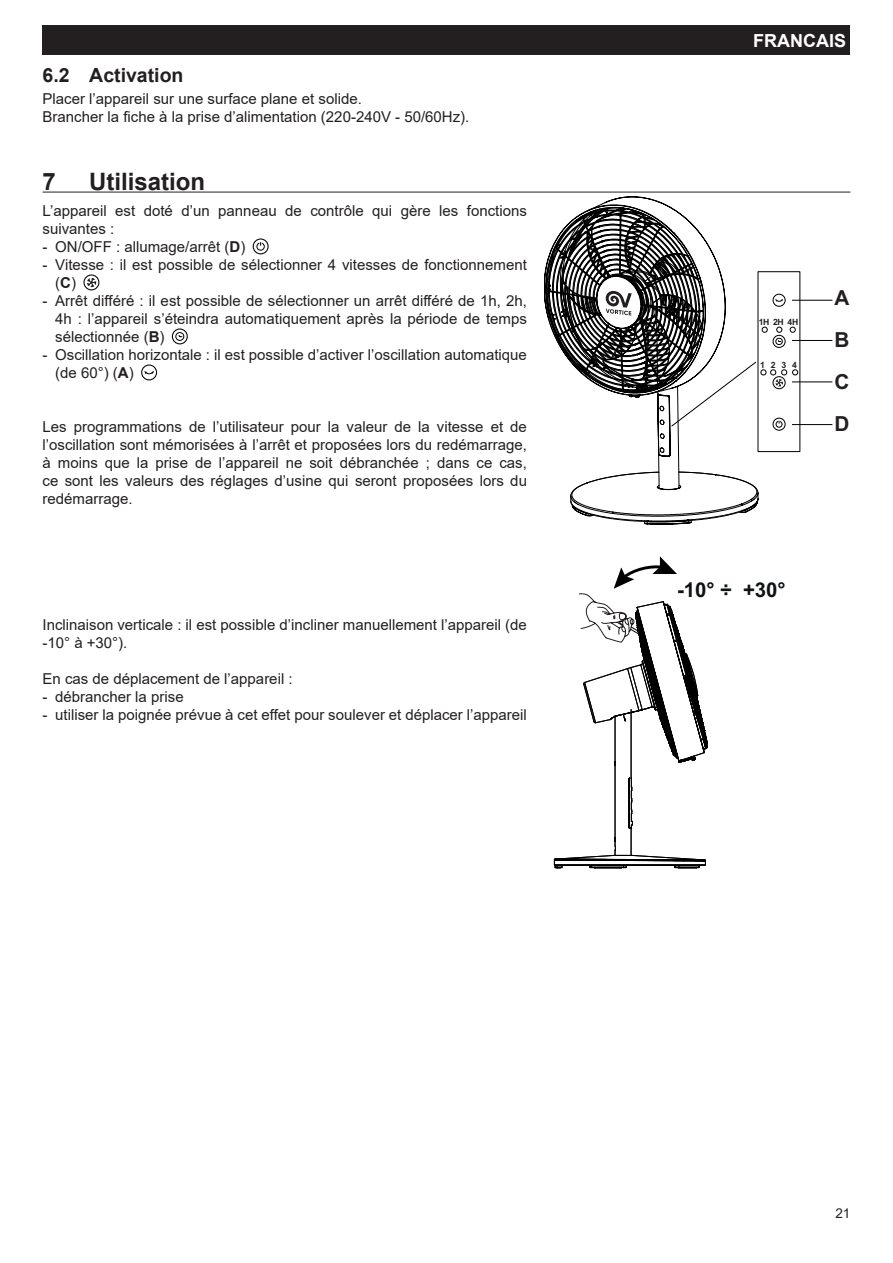
<style>
.page{position:relative;width:893px;height:1263px;background:#fff}
.page>*{position:absolute;margin:0;border:0;box-sizing:border-box;transform-origin:0 0}
.t1{font:700 24px "Arial";color:#231f20}
.t2{font:700 20.7px/42.2px "Arial";color:#231f20;text-align:justify}
.t3{font:700 20.4px "Arial";color:#101315}
.t4{font:700 19.5px "Arial";color:#231f20}
.t5{font:700 18px "Arial";color:#fff}
.Testo{font:15px/18px "Arial";color:#231f20}
.t6{font:13.5px "Arial";color:#231f20}
.t7{font:700 8.7px "Arial";color:#231f20}
.s1{font-weight:700}
</style>
<div class="page">
<div style="left:43px;top:26px;width:807px;height:29px;background:#231f20"></div>
<hr style="left:43px;top:192px;width:807px;height:1px;background:#231f20">
<div style="left:253px;top:238px;width:16px;height:16px;border:1px solid #000001;border-radius:50%"></div>
<svg style="left:256px;top:241px;width:9px;height:10px"></svg>
<div style="left:83px;top:274px;width:16px;height:16px;border:1px solid #000001;border-radius:50%"></div>
<svg style="left:87px;top:278px;width:9px;height:9px"></svg>
<div style="left:172px;top:328px;width:16px;height:16px;border:1px solid #000001;border-radius:50%"></div>
<svg style="left:175px;top:332px;width:10px;height:9px"></svg>
<div style="left:141px;top:364px;width:16px;height:16px;border:1px solid #000001;border-radius:50%"></div>
<svg style="left:144px;top:371px;width:10px;height:3px"></svg>
<svg style="left:544px;top:197px;width:289px;height:327px"></svg>
<svg style="left:554px;top:556px;width:153px;height:312px"></svg>
<p class="t4" style="left:43px;top:62px;width:143px">6.2 Activation</p>
<p class="Testo" style="left:43px;top:90px;width:321px">Placer l’appareil sur une surface plane et solide.</p>
<p class="Testo" style="left:43px;top:108px;width:428px">Brancher la fiche à la prise d’alimentation (220-240V - 50/60Hz).</p>
<p class="t1" style="left:43px;top:164px;width:15px">7</p>
<p class="t1" style="left:89px;top:164px;width:118px">Utilisation</p>
<p class="Testo" style="left:43px;top:202px;width:486px">L’appareil est doté d’un panneau de contrôle qui gère les fonctions suivantes :</p>
<p class="Testo" style="left:43px;top:238px;width:204px">- ON/OFF : allumage/arrêt (<span class="s1">D</span>)</p>
<p class="Testo" style="left:55px;top:256px;width:473px;text-indent:-13px">- Vitesse : il est possible de sélectionner 4 vitesses de fonctionnement (<span class="s1">C</span>)</p>
<p class="Testo" style="left:55px;top:292px;width:473px;text-align:justify;text-indent:-13px">- Arrêt différé : il est possible de sélectionner un arrêt différé de 1h, 2h, 4h : l’appareil s’éteindra automatiquement après la période de temps sélectionnée (<span class="s1">B</span>)</p>
<p class="Testo" style="left:55px;top:346px;width:473px;text-indent:-13px">- Oscillation horizontale : il est possible d’activer l’oscillation automatique (de 60°) (<span class="s1">A</span>)</p>
<p class="Testo" style="left:43px;top:418px;width:486px;text-align:justify">Les programmations de l’utilisateur pour la valeur de la vitesse et de l’oscillation sont mémorisées à l’arrêt et proposées lors du redémarrage, à moins que la prise de l’appareil ne soit débranchée ; dans ce cas, ce sont les valeurs des réglages d’usine qui seront proposées lors du redémarrage.</p>
<p class="Testo" style="left:43px;top:616px;width:486px">Inclinaison verticale : il est possible d’incliner manuellement l’appareil (de -10° à +30°).</p>
<p class="Testo" style="left:43px;top:670px;width:252px">En cas de déplacement de l’appareil :</p>
<p class="Testo" style="left:43px;top:688px;width:143px">- débrancher la prise</p>
<p class="Testo" style="left:43px;top:706px;width:486px">- utiliser la poignée prévue à cet effet pour soulever et déplacer l’appareil</p>
<p class="t5" style="left:753px;top:28px;width:94px">FRANCAIS</p>
<p class="t7" style="left:759px;top:316px;width:41px">1H 2H 4H</p>
<p class="t7" style="left:760px;top:359px;width:38px">1 2 3 4</p>
<p class="t2" style="left:834px;top:277px;width:16px">A B C D</p>
<p class="t3" style="left:677px;top:576px;width:110px">-10° ÷ +30°</p>
<p class="t6" style="left:835px;top:1203px;width:17px">21</p>
</div>
